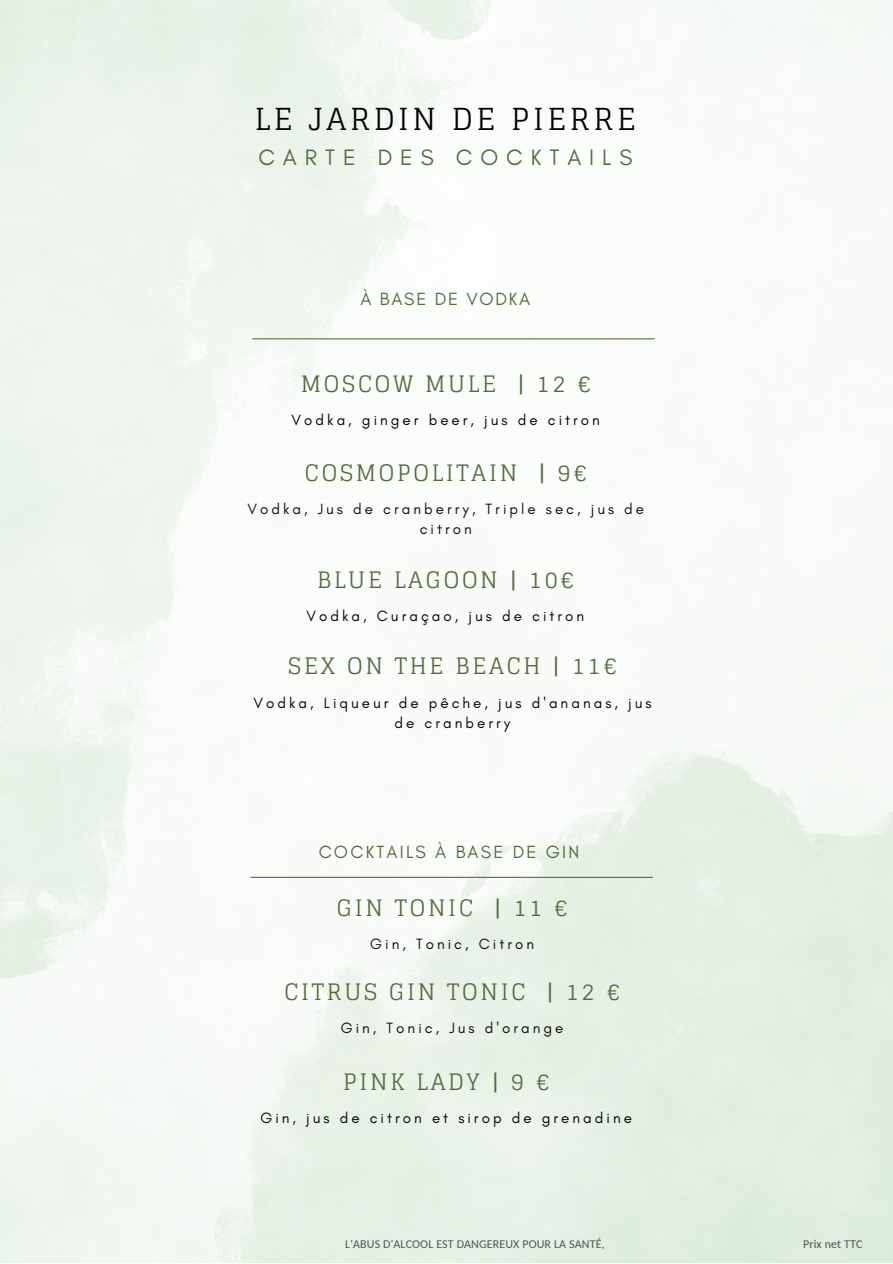
<style>
.page{position:relative;width:893px;height:1264px;background:#fff}
.page>*{position:absolute;margin:0;border:0;box-sizing:border-box;transform-origin:0 0}
.t1{font:30.3px "Glegoo";letter-spacing:.12em;color:#000}
.t2{font:22.65px "Glegoo";letter-spacing:.12em;color:#576a3d}
.t3{font:22.65px "Glacial Indifference";letter-spacing:.35em;color:#576a3d}
.t4{font:18px "Glacial Indifference";letter-spacing:.125em;color:#576a3d}
.t5{font:18px "Glacial Indifference";letter-spacing:.095em;color:#576a3d}
.t6{font:15.15px/20.2px "Glacial Indifference";letter-spacing:.2em;color:#060403;text-align:center}
.t7{font:15.15px/20.2px "Glacial Indifference";letter-spacing:.2em;color:#100f0d;text-align:center}
.t8{font:12px "Carlito";letter-spacing:.01em;color:#545454}
</style>
<div class="page">
<img style="left:0;top:0;width:892px;height:1262px">
<hr style="left:252px;top:338px;width:402px;height:1px;background:#576a3d">
<hr style="left:250px;top:876px;width:403px;height:1px;background:#576a3d">
<h1 class="t1" style="left:255px;top:101px;width:382px">LE JARDIN DE PIERRE</h1>
<h2 class="t3" style="left:258px;top:143px;width:375px">CARTE DES COCKTAILS</h2>
<p class="t5" style="left:360px;top:288px;width:171px">À BASE DE VODKA</p>
<h2 class="t2" style="left:301px;top:371px;width:291px">MOSCOW MULE | 12 €</h2>
<p class="t6" style="left:291px;top:410px;width:310px">Vodka, ginger beer, jus de citron</p>
<h2 class="t2" style="left:305px;top:460px;width:283px">COSMOPOLITAIN | 9€</h2>
<p class="t7" style="left:247px;top:499px;width:398px">Vodka, Jus de cranberry, Triple sec, jus de citron</p>
<h2 class="t2" style="left:317px;top:566px;width:258px">BLUE LAGOON | 10€</h2>
<p class="t6" style="left:306px;top:605px;width:279px">Vodka, Curaçao, jus de citron</p>
<h2 class="t2" style="left:288px;top:653px;width:330px">SEX ON THE BEACH | 11€</h2>
<p class="t6" style="left:253px;top:692px;width:399px">Vodka, Liqueur de pêche, jus d'ananas, jus de cranberry</p>
<p class="t4" style="left:318px;top:841px;width:262px">COCKTAILS À BASE DE GIN</p>
<h2 class="t2" style="left:337px;top:894px;width:232px">GIN TONIC | 11 €</h2>
<p class="t7" style="left:370px;top:933px;width:165px">Gin, Tonic, Citron</p>
<h2 class="t2" style="left:284px;top:978px;width:337px">CITRUS GIN TONIC | 12 €</h2>
<p class="t7" style="left:341px;top:1017px;width:224px">Gin, Tonic, Jus d'orange</p>
<h2 class="t2" style="left:343px;top:1068px;width:207px">PINK LADY | 9 €</h2>
<p class="t6" style="left:260px;top:1107px;width:373px">Gin, jus de citron et sirop de grenadine</p>
<p class="t8" style="left:345px;top:1238px;width:261px">L'ABUS D'ALCOOL EST DANGEREUX POUR LA SANTÉ,</p>
<p class="t8" style="left:803px;top:1238px;width:61px">Prix net TTC</p>
</div>
